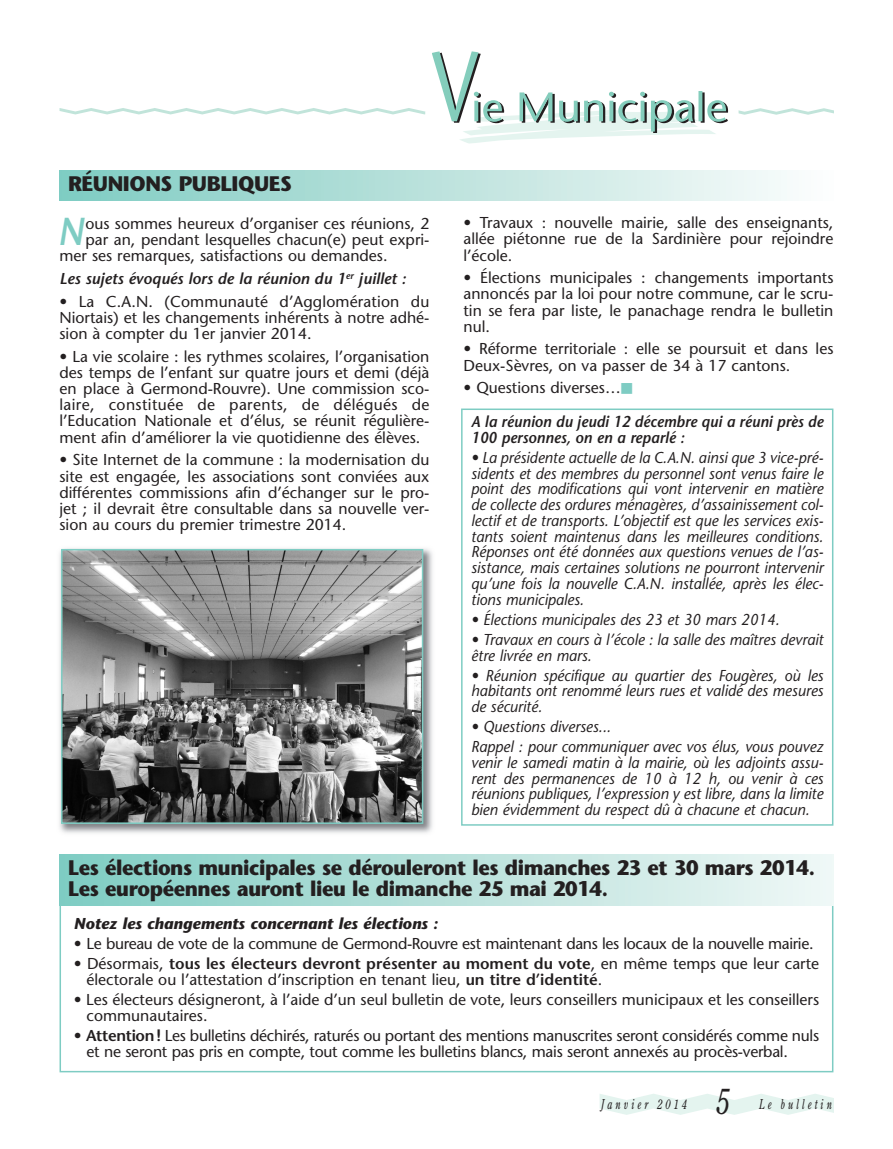
<style>
.page{position:relative;width:893px;height:1149px;background:#fff}
.page>*{position:absolute;margin:0;border:0;box-sizing:border-box;transform-origin:0 0}
.t1{font:italic 600 38.85px "Stone Sans";color:#7eccc3;scale:.9 1}
.t2{font:italic 36px "Century Old Style";color:#231f20;scale:.7 1}
.t3{font:700 21px/21px "Stone Sans";letter-spacing:-.02em;color:#231f20;scale:.95 1}
.t4{font:700 21px "Stone Sans";letter-spacing:-.02em;color:#231f20}
.t5{font:15.75px/16.2px "Stone Sans";color:#231f20;text-align:justify}
.t6{font:italic 15.75px/15.8px "Stone Sans";color:#231f20;text-align:justify;scale:.95 1}
.t7{font:15.75px "Stone Sans";letter-spacing:-.025em;color:#231f20}
.t8{font:italic 600 15.75px/15.8px "Stone Sans";color:#231f20;scale:.95 1}
.t9{font:italic 600 15.75px "Stone Sans";color:#231f20}
.t10{font:italic 700 15.75px "Stone Sans";color:#231f20}
.t11{font:italic 13.5px "Century Old Style";letter-spacing:.325em;color:#231f20;scale:.7 1}
.s1{font-family:"Universal Newswith Comm Pi";font-size:13.5px;color:#7eccc3}
.s2{font-weight:600}
</style>
<div class="page">
<svg style="left:600px;top:1094px;width:233px;height:20px"></svg>
<svg style="left:60px;top:51px;width:773px;height:93px"></svg>
<div style="left:60px;top:170px;width:773px;height:30px;background:linear-gradient(to right,#7fcbc1,#fcfcfc)"></div>
<img style="left:59px;top:548px;width:374px;height:285px">
<img style="left:64px;top:552px;width:356px;height:268px">
<div style="left:61px;top:549px;width:362px;height:274px;border:2px solid #7eccc3"></div>
<div style="left:461px;top:408px;width:372px;height:417px;border:2px solid #7eccc3"></div>
<div style="left:60px;top:853px;width:773px;height:51px;background:linear-gradient(to right,#7fccc2,#eff7f5)"></div>
<h3 class="t4" style="left:68px;top:176px;width:225px">RÉUNIONS PUBLIQUES</h3>
<h1 class="t1" style="left:58px;top:216px;width:30px">N</h1>
<p class="t5" style="left:85px;top:217px;width:346px">ous sommes heureux d’organiser ces réunions, 2</p>
<p class="t5" style="left:85px;top:233px;width:346px">par an, pendant lesquelles chacun(e) peut expri-</p>
<p class="t5" style="left:60px;top:249px;width:330px">mer ses remarques, satisfactions ou demandes.</p>
<p class="t9" style="left:60px;top:272px;width:348px">Les sujets évoqués lors de la réunion du 1<sup>er</sup> juillet :</p>
<p class="t5" style="left:60px;top:294px;width:371px">• La C.A.N. (Communauté d’Agglomération du Niortais) et les changements inhérents à notre adhé&shy;sion à compter du 1er janvier 2014.</p>
<p class="t5" style="left:60px;top:349px;width:371px">• La vie scolaire : les rythmes scolaires, l’organisation des temps de l’enfant sur quatre jours et demi (déjà en place à Germond-Rouvre). Une commission sco&shy;laire, constituée de parents, de délégués de l’Education Nationale et d’élus, se réunit régulière&shy;ment afin d’améliorer la vie quotidienne des élèves.</p>
<p class="t5" style="left:60px;top:453px;width:371px">• Site Internet de la commune : la modernisation du site est engagée, les associations sont conviées aux différentes commissions afin d’échanger sur le pro&shy;jet ; il devrait être consultable dans sa nouvelle ver&shy;sion au cours du premier trimestre 2014.</p>
<p class="t5" style="left:463px;top:216px;width:371px">• Travaux : nouvelle mairie, salle des enseignants, allée piétonne rue de la Sardinière pour rejoindre l’école.</p>
<p class="t5" style="left:463px;top:271px;width:371px">• Élections municipales : changements importants annoncés par la loi pour notre commune, car le scru&shy;tin se fera par liste, le panachage rendra le bulletin nul.</p>
<p class="t5" style="left:463px;top:342px;width:371px">• Réforme territoriale : elle se poursuit et dans les<br>Deux-Sèvres, on va passer de 34 à 17 cantons.</p>
<p class="t5" style="left:463px;top:381px;width:171px">• Questions diverses…<span class="s1">-</span></p>
<p class="t8" style="left:471px;top:415px;width:372px">A la réunion du jeudi 12 décembre qui a réuni près de<br>100 personnes, on en a reparlé :</p>
<p class="t6" style="left:471px;top:451px;width:372px">• La présidente actuelle de la C.A.N. ainsi que 3 vice-pré&shy;sidents et des membres du personnel sont venus faire le point des modifications qui vont intervenir en matière de collecte des ordures ménagères, d’assainissement col&shy;lectif et de transports. L’objectif est que les services exis&shy;tants soient maintenus dans les meilleures conditions.<br>Réponses ont été données aux questions venues de l’as&shy;sistance, mais certaines solutions ne pourront intervenir qu’une fois la nouvelle C.A.N. installée, après les élec&shy;tions municipales.</p>
<p class="t6" style="left:471px;top:613px;width:326px">• Élections municipales des 23 et 30 mars 2014.</p>
<p class="t6" style="left:471px;top:633px;width:372px">• Travaux en cours à l’école : la salle des maîtres devrait être livrée en mars.</p>
<p class="t6" style="left:471px;top:668px;width:372px">• Réunion spécifique au quartier des Fougères, où les habitants ont renommé leurs rues et validé des mesures de sécurité.</p>
<p class="t6" style="left:471px;top:718px;width:372px;line-height:20px">• Questions diverses...<br>Rappel : pour communiquer avec vos élus, vous pouvez</p>
<p class="t6" style="left:471px;top:756px;width:372px">venir le samedi matin à la mairie, où les adjoints assu&shy;rent des permanences de 10 à 12 h, ou venir à ces réunions publiques, l’expression y est libre, dans la limite bien évidemment du respect dû à chacune et chacun.</p>
<h3 class="t3" style="left:68px;top:859px;width:788px">Les élections municipales se dérouleront les dimanches 23 et 30 mars 2014.<br>Les européennes auront lieu le dimanche 25 mai 2014.</h3>
<p class="t10" style="left:74px;top:917px;width:366px">Notez les changements concernant les élections :</p>
<p class="t7" style="left:74px;top:937px;width:741px">• Le bureau de vote de la commune de Germond-Rouvre est maintenant dans les locaux de la nouvelle mairie.</p>
<p class="t5" style="left:87px;top:957px;width:734px;line-height:15.8px;text-indent:-13px">• Désormais, <span class="s2">tous les électeurs devront présenter au moment du vote</span>, en même temps que leur carte électorale ou l’attestation d’inscription en tenant lieu, <span class="s2">un titre d’identité</span>.</p>
<p class="t5" style="left:87px;top:992px;width:734px;line-height:15.8px;text-indent:-13px">• Les électeurs désigneront, à l’aide d’un seul bulletin de vote, leurs conseillers municipaux et les conseillers communautaires.</p>
<p class="t5" style="left:87px;top:1028px;width:734px;line-height:15.8px;text-indent:-13px">• <span class="s2">Attention!</span> Les bulletins déchirés, raturés ou portant des mentions manuscrites seront considérés comme nuls et ne seront pas pris en compte, tout comme les bulletins blancs, mais seront annexés au procès-verbal.</p>
<p class="t11" style="left:601px;top:1095px;width:124px">Janvier 2014</p>
<h2 class="t2" style="left:716px;top:1080px;width:21px">5</h2>
<p class="t11" style="left:759px;top:1095px;width:105px">Le bulletin</p>
</div>
